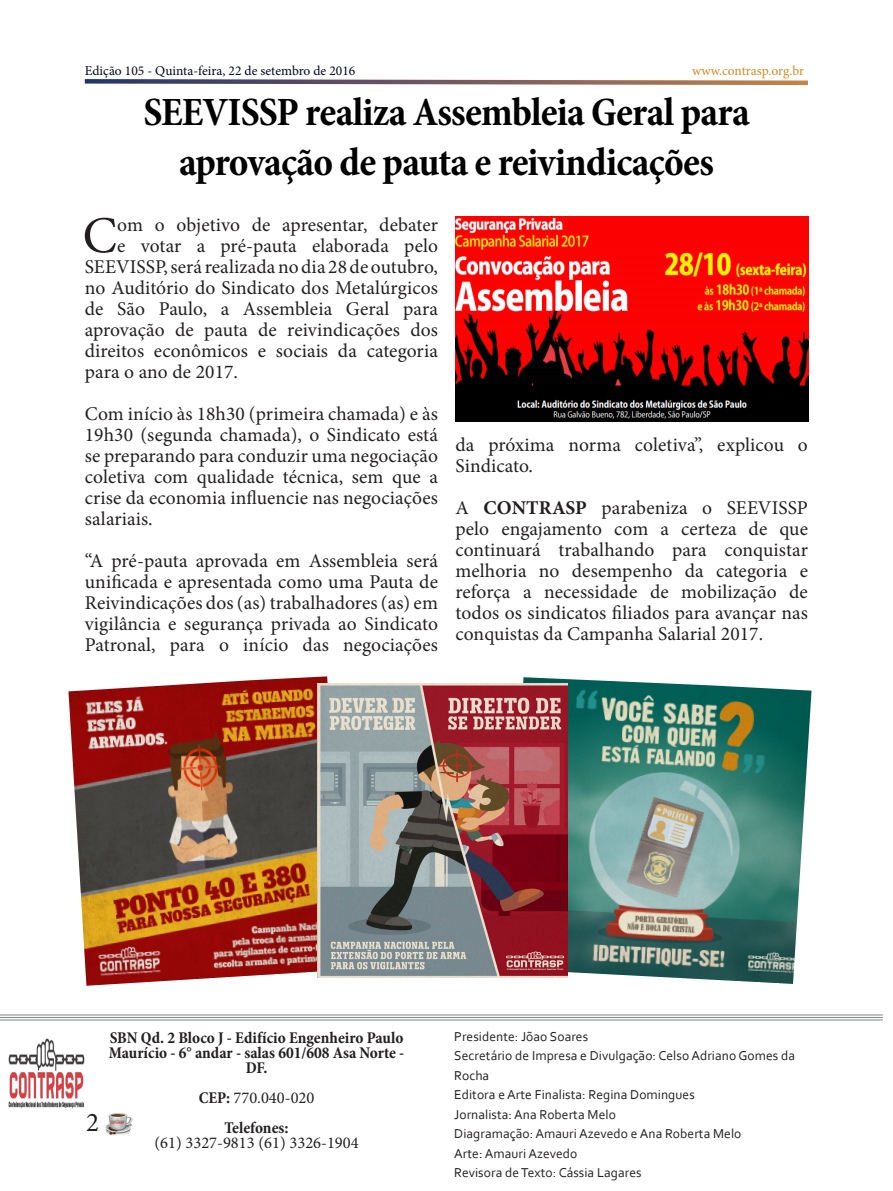
<style>
.page{position:relative;width:893px;height:1191px;background:#fff}
.page>*{position:absolute;margin:0;border:0;box-sizing:border-box;transform-origin:0 0}
.t1{font:51.75px "Minion Pro";color:#231f20}
.t2{font:700 condensed 40.5px/49.5px "Minion Pro";letter-spacing:-.02em;color:#000;text-align:center}
.t3{font:27px "Minion Pro";color:#231f20}
.t4{font:19.5px/21px "Minion Pro";letter-spacing:.005em;color:#231f20;text-align:justify}
.t5{font:700 condensed 16.5px/15px "Minion Pro";color:#231f20;text-align:center}
.t6{font:16.5px "Minion Pro";color:#231f20}
.t7{font:13.5px/19.5px "Corbel";letter-spacing:.005em;color:#231f20}
.t8{font:13.5px "Minion Pro";color:#000622}
.t9{font:13.5px "Minion Pro";letter-spacing:-.005em;color:#d48a20}
.s1{font-weight:700}
.s2{font-weight:700;font-stretch:condensed}
</style>
<div class="page">
<img style="left:105px;top:1113px;width:28px;height:23px">
<svg style="left:84px;top:79px;width:724px;height:7px"></svg>
<img style="left:508px;top:677px;width:303px;height:307px">
<img style="left:68px;top:676px;width:277px;height:309px">
<img style="left:317px;top:683px;width:250px;height:294px">
<hr style="left:0;top:1014px;width:883px;height:1px;background:#828487">
<hr style="left:0;top:1017px;width:883px;height:1px;background:#828487">
<hr style="left:0;top:1019px;width:883px;height:1px;background:#828487">
<img style="left:9px;top:1038px;width:75px;height:71px">
<img style="left:455px;top:217px;width:353px;height:204px">
<p class="t8" style="left:85px;top:61px;width:272px">Edição 105 - Quinta-feira, 22 de setembro de 2016</p>
<p class="t9" style="left:692px;top:61px;width:114px">www.contrasp.org.br</p>
<p class="t2" style="left:143px;top:87px;width:608px">SEEVISSP realiza Assembleia Geral para aprovação de pauta e reivindicações</p>
<p class="t1" style="left:83px;top:201px;width:36px">C</p>
<p class="t4" style="left:117px;top:214px;width:322px">om o objetivo de apresentar, debater</p>
<p class="t4" style="left:117px;top:235px;width:322px">e votar a pré-pauta elaborada pelo</p>
<p class="t4" style="left:85px;top:256px;width:355px">SEEVISSP, será realizada no dia 28 de outubro,</p>
<p class="t4" style="left:85px;top:277px;width:355px">no Auditório do Sindicato dos Metalúrgicos</p>
<p class="t4" style="left:85px;top:298px;width:355px">de São Paulo, a Assembleia Geral para</p>
<p class="t4" style="left:85px;top:319px;width:355px">aprovação de pauta de reivindicações dos</p>
<p class="t4" style="left:85px;top:340px;width:355px">direitos econômicos e sociais da categoria</p>
<p class="t4" style="left:85px;top:361px;width:155px">para o ano de 2017.</p>
<p class="t4" style="left:85px;top:403px;width:355px">Com início às 18h30 (primeira chamada) e às 19h30 (segunda chamada), o Sindicato está se preparando para conduzir uma negociação coletiva com qualidade técnica, sem que a crise da economia influencie nas negociações salariais.</p>
<p class="t4" style="left:85px;top:550px;width:355px">“A pré-pauta aprovada em Assembleia será unificada e apresentada como uma Pauta de Reivindicações dos (as) trabalhadores (as) em vigilância e segurança privada ao Sindicato Patronal, para o início das negociações</p>
<p class="t4" style="left:455px;top:434px;width:354px">da próxima norma coletiva”, explicou o<br>Sindicato.</p>
<p class="t4" style="left:455px;top:497px;width:354px">A <span class="s1">CONTRASP</span> parabeniza o SEEVISSP pelo engajamento com a certeza de que continuará trabalhando para conquistar melhoria no desempenho da categoria e reforça a necessidade de mobilização de todos os sindicatos filiados para avançar nas conquistas da Campanha Salarial 2017.</p>
<p class="t3" style="left:86px;top:1104px;width:14px">2</p>
<p class="t5" style="left:109px;top:1029px;width:297px">SBN Qd. 2 Bloco J - Edifício Engenheiro Paulo<br>Maurício - 6° andar - salas 601/608 Asa Norte -<br>DF.</p>
<p class="t6" style="left:199px;top:1086px;width:117px"><span class="s2">CEP:</span> 770.040-020</p>
<p class="t5" style="left:224px;top:1119px;width:66px">Telefones:</p>
<p class="t6" style="left:154px;top:1131px;width:206px">(61) 3327-9813 (61) 3326-1904</p>
<p class="t7" style="left:454px;top:1026px;width:135px">Presidente: Jõao Soares</p>
<p class="t7" style="left:454px;top:1045px;width:342px">Secretário de Impresa e Divulgação: Celso Adriano Gomes da<br>Rocha</p>
<p class="t7" style="left:454px;top:1084px;width:242px">Editora e Arte Finalista: Regina Domingues</p>
<p class="t7" style="left:454px;top:1104px;width:163px">Jornalista: Ana Roberta Melo</p>
<p class="t7" style="left:454px;top:1123px;width:289px">Diagramação: Amauri Azevedo e Ana Roberta Melo</p>
<p class="t7" style="left:454px;top:1143px;width:125px">Arte: Amauri Azevedo</p>
<p class="t7" style="left:454px;top:1162px;width:189px">Revisora de Texto: Cássia Lagares</p>
</div>
